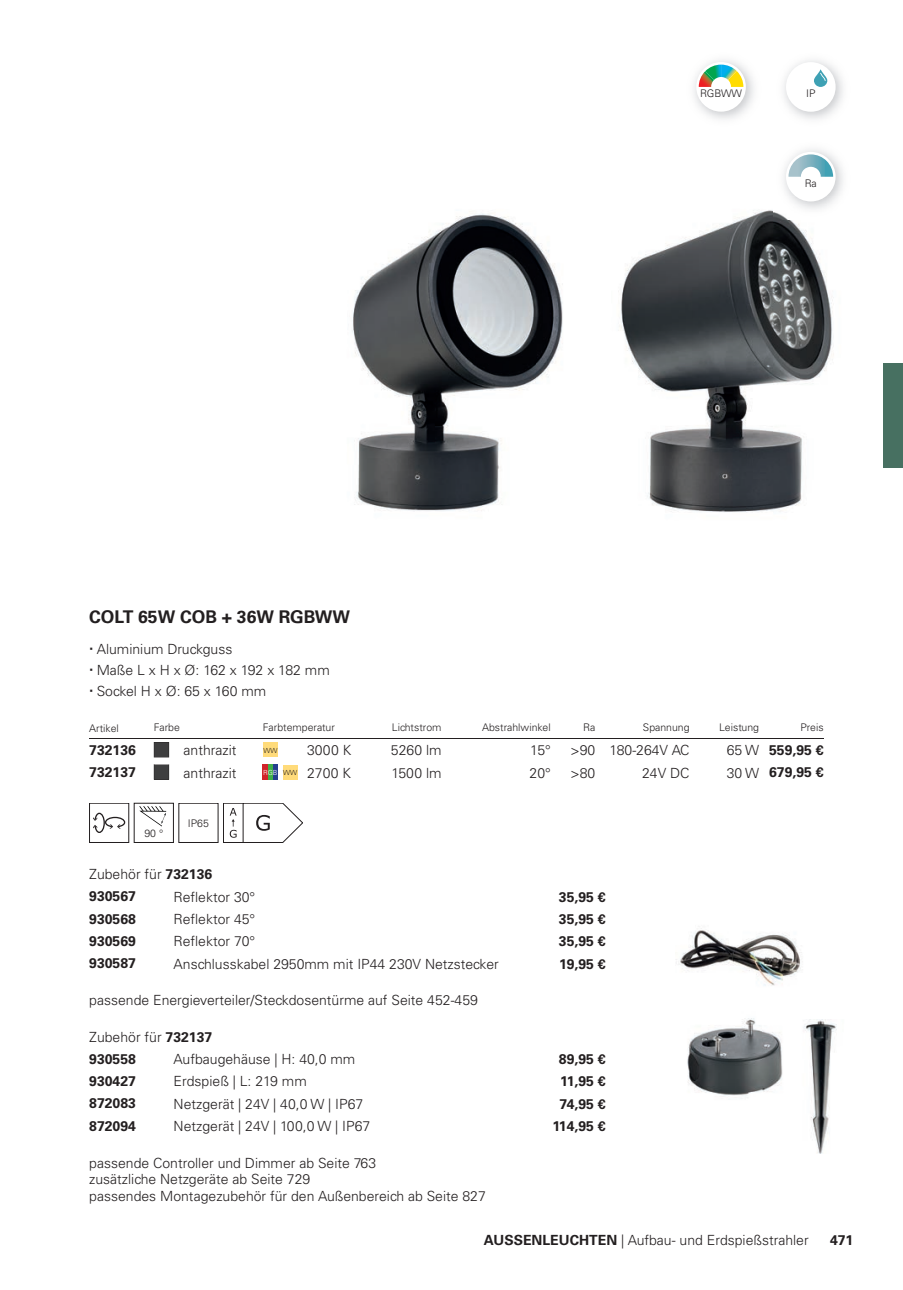
<style>
.page{position:relative;width:903px;height:1290px;background:#fff}
.page>*{position:absolute;margin:0;border:0;box-sizing:border-box;transform-origin:0 0}
.t1{font:700 17.5px "Univers";color:#231f20}
.t2{font:300 14px/21px "Univers";color:#231f20}
.t3{font:700 14px/22.1px "Univers";color:#231f20}
.t4{font:300 10.5px "Univers";color:#231f20}
.t5{font:300 7px "Univers";color:#231f20}
.s1{font-weight:300}
.s2{font-weight:700}
</style>
<div class="page">
<div style="left:883px;top:363px;width:20px;height:105px;background:#477061"></div>
<img style="left:352px;top:213px;width:211px;height:298px">
<img style="left:618px;top:210px;width:216px;height:302px">
<svg style="left:230px;top:808px;width:7px;height:30px"></svg>
<div style="left:223px;top:803px;width:20px;height:40px;border:1px solid #231f20"></div>
<svg style="left:243px;top:803px;width:60px;height:40px"></svg>
<img style="left:773px;top:149px;width:70px;height:70px">
<div style="left:786px;top:152px;width:49px;height:49px;background:#fff;border-radius:50%"></div>
<svg style="left:788px;top:154px;width:45px;height:23px"></svg>
<svg style="left:699px;top:65px;width:44px;height:22px"></svg>
<img style="left:784px;top:60px;width:59px;height:59px">
<div style="left:786px;top:62px;width:49px;height:50px;background:#fff;border-radius:50%"></div>
<svg style="left:814px;top:69px;width:13px;height:18px"></svg>
<svg style="left:820px;top:73px;width:5px;height:8px"></svg>
<img style="left:676px;top:928px;width:126px;height:58px">
<img style="left:803px;top:1019px;width:34px;height:134px">
<img style="left:687px;top:1018px;width:96px;height:78px">
<hr style="left:89px;top:738px;width:60px;height:1px;background:#231f20">
<hr style="left:174px;top:738px;width:89px;height:1px;background:#231f20">
<hr style="left:263px;top:738px;width:40px;height:1px;background:#231f20">
<hr style="left:303px;top:738px;width:69px;height:1px;background:#231f20">
<hr style="left:372px;top:738px;width:69px;height:1px;background:#231f20">
<hr style="left:441px;top:738px;width:110px;height:1px;background:#231f20">
<hr style="left:551px;top:738px;width:49px;height:1px;background:#231f20">
<hr style="left:600px;top:738px;width:90px;height:1px;background:#231f20">
<hr style="left:690px;top:738px;width:69px;height:1px;background:#231f20">
<hr style="left:759px;top:738px;width:64px;height:1px;background:#231f20">
<svg style="left:149px;top:738px;width:25px;height:19px"></svg>
<div style="left:263px;top:742px;width:15px;height:15px;background:#ffdb7a"></div>
<svg style="left:154px;top:764px;width:15px;height:16px"></svg>
<svg style="left:263px;top:764px;width:15px;height:15px"></svg>
<div style="left:283px;top:764px;width:15px;height:15px;background:#ffdb7a"></div>
<div style="left:89px;top:803px;width:40px;height:40px;border:1px solid #231f20"></div>
<svg style="left:93px;top:813px;width:32px;height:20px"></svg>
<div style="left:134px;top:803px;width:40px;height:40px;border:1px solid #231f20"></div>
<svg style="left:139px;top:806px;width:27px;height:20px"></svg>
<div style="left:179px;top:803px;width:39px;height:40px;border:1px solid #231f20"></div>
<p class="t4" style="left:700px;top:87px;width:43px">RGBWW</p>
<p class="t4" style="left:806px;top:87px;width:11px">IP</p>
<p class="t4" style="left:805px;top:177px;width:14px">Ra</p>
<p class="t1" style="left:89px;top:607px;width:262px">COLT 65W COB + 36W RGBWW</p>
<p class="t2" style="left:97px;top:639px;width:235px">Aluminium Druckguss<br>Maße L x H x Ø: 162 x 192 x 182 mm<br>Sockel H x Ø: 65 x 160 mm</p>
<p class="t4" style="left:89px;top:721px;width:31px">Artikel</p>
<p class="t4" style="left:154px;top:721px;width:28px">Farbe</p>
<p class="t4" style="left:263px;top:721px;width:73px">Farbtemperatur</p>
<p class="t4" style="left:392px;top:721px;width:51px">Lichtstrom</p>
<p class="t4" style="left:482px;top:721px;width:70px">Abstrahlwinkel</p>
<p class="t4" style="left:583px;top:721px;width:14px">Ra</p>
<p class="t4" style="left:643px;top:721px;width:48px">Spannung</p>
<p class="t4" style="left:719px;top:721px;width:41px">Leistung</p>
<p class="t4" style="left:800px;top:721px;width:25px">Preis</p>
<p class="t3" style="left:89px;top:739px;width:48px">732136</p>
<p class="t2" style="left:184px;top:740px;width:54px">anthrazit</p>
<p class="t5" style="left:263px;top:746px;width:15px">WW</p>
<p class="t2" style="left:307px;top:740px;width:46px">3000 K</p>
<p class="t2" style="left:391px;top:740px;width:52px">5260 lm</p>
<p class="t2" style="left:530px;top:740px;width:22px">15°</p>
<p class="t2" style="left:570px;top:740px;width:121px">&gt;90 180-264V AC</p>
<p class="t3" style="left:727px;top:739px;width:98px"><span class="s1">65 W</span> 559,95 €</p>
<p class="t3" style="left:89px;top:761px;width:48px">732137</p>
<p class="t2" style="left:184px;top:762px;width:54px">anthrazit</p>
<p class="t2" style="left:263px;top:762px;width:89px"><sup>RGB</sup> <sup>WW</sup> 2700 K</p>
<p class="t2" style="left:391px;top:762px;width:52px">1500 lm</p>
<p class="t2" style="left:529px;top:762px;width:23px">20°</p>
<p class="t2" style="left:570px;top:762px;width:26px">&gt;80</p>
<p class="t2" style="left:642px;top:762px;width:49px">24V DC</p>
<p class="t3" style="left:727px;top:761px;width:98px"><span class="s1">30 W</span> 679,95 €</p>
<p class="t4" style="left:144px;top:826px;width:20px">90 °</p>
<p class="t4" style="left:188px;top:817px;width:23px">IP65</p>
<p class="t3" style="left:89px;top:863px;width:124px"><span class="s1">Zubehör für</span> 732136<br>930567</p>
<p class="t2" style="left:174px;top:886px;width:83px">Reflektor 30°</p>
<p class="t3" style="left:559px;top:886px;width:48px">35,95 €</p>
<p class="t3" style="left:89px;top:908px;width:48px">930568</p>
<p class="t2" style="left:174px;top:908px;width:83px">Reflektor 45°</p>
<p class="t3" style="left:559px;top:908px;width:48px">35,95 €</p>
<p class="t3" style="left:89px;top:930px;width:48px">930569</p>
<p class="t2" style="left:174px;top:931px;width:83px">Reflektor 70°</p>
<p class="t3" style="left:559px;top:930px;width:48px">35,95 €</p>
<p class="t3" style="left:89px;top:952px;width:48px">930587</p>
<p class="t2" style="left:174px;top:953px;width:327px">Anschlusskabel 2950mm mit IP44 230V Netzstecker</p>
<p class="t3" style="left:559px;top:953px;width:48px">19,95 €</p>
<p class="t2" style="left:89px;top:989px;width:390px">passende Energieverteiler/Steckdosentürme auf Seite 452-459</p>
<p class="t3" style="left:89px;top:1026px;width:124px"><span class="s1">Zubehör für</span> 732137<br>930558</p>
<p class="t2" style="left:174px;top:1048px;width:183px">Aufbaugehäuse | H: 40,0 mm</p>
<p class="t3" style="left:559px;top:1048px;width:48px">89,95 €</p>
<p class="t3" style="left:89px;top:1070px;width:48px">930427</p>
<p class="t2" style="left:174px;top:1071px;width:135px">Erdspieß | L: 219 mm</p>
<p class="t3" style="left:560px;top:1070px;width:47px">11,95 €</p>
<p class="t3" style="left:89px;top:1092px;width:48px">872083</p>
<p class="t2" style="left:174px;top:1093px;width:191px">Netzgerät | 24V | 40,0 W | IP67</p>
<p class="t3" style="left:560px;top:1093px;width:47px">74,95 €</p>
<p class="t3" style="left:89px;top:1115px;width:48px">872094</p>
<p class="t2" style="left:174px;top:1115px;width:198px">Netzgerät | 24V | 100,0 W | IP67</p>
<p class="t3" style="left:552px;top:1115px;width:55px">114,95 €</p>
<p class="t2" style="left:89px;top:1154px;width:398px;line-height:16.8px">passende Controller und Dimmer ab Seite 763<br>zusätzliche Netzgeräte ab Seite 729<br>passendes Montagezubehör für den Außenbereich ab Seite 827</p>
<p class="t2" style="left:484px;top:1229px;width:326px"><span class="s2">AUSSENLEUCHTEN</span> | Aufbau- und Erdspießstrahler</p>
<p class="t3" style="left:830px;top:1229px;width:25px">471</p>
</div>
